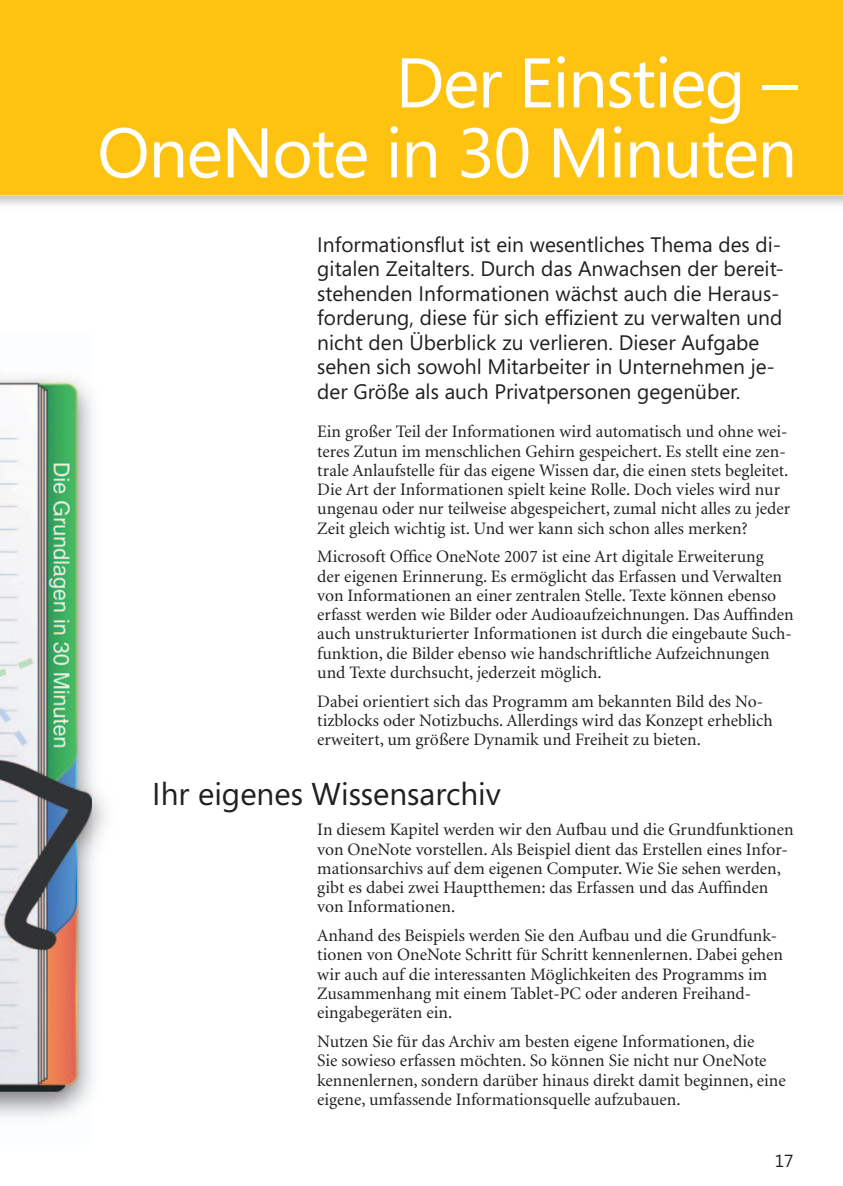
<style>
.page{position:relative;width:843px;height:1186px;background:#fff}
.page>*{position:absolute;margin:0;border:0;box-sizing:border-box;transform-origin:0 0}
.t1{font:70px/70px "Segoe";letter-spacing:-.02em;color:#fff;text-align:right}
.t2{font:31.5px "Segoe";color:#231f20}
.t3{font:21px/24.5px "Segoe";color:#231f20}
.t4{font:17.5px/19.2px "Minion";color:#231f20}
.t5{font:17.5px "Segoe";color:#231f20}
</style>
<div class="page">
<img style="left:0;top:374px;width:92px;height:743px">
<div style="left:0;top:0;width:843px;height:196px;background:#fec210"></div>
<h1 class="t1" style="left:97px;top:54px;width:701px">Der Einstieg –<br>OneNote in 30 Minuten</h1>
<p class="t3" style="left:317px;top:234px;width:468px">Informationsflut ist ein wesentliches Thema des di&shy;gitalen Zeitalters. Durch das Anwachsen der bereit&shy;stehenden Informationen wächst auch die Heraus&shy;forderung, diese für sich effizient zu verwalten und nicht den Überblick zu verlieren. Dieser Aufgabe sehen sich sowohl Mitarbeiter in Unternehmen je&shy;der Größe als auch Privatpersonen gegenüber.</p>
<p class="t4" style="left:317px;top:424px;width:474px">Ein großer Teil der Informationen wird automatisch und ohne wei&shy;teres Zutun im menschlichen Gehirn gespeichert. Es stellt eine zen&shy;trale Anlaufstelle für das eigene Wissen dar, die einen stets begleitet.<br>Die Art der Informationen spielt keine Rolle. Doch vieles wird nur ungenau oder nur teilweise abgespeichert, zumal nicht alles zu jeder Zeit gleich wichtig ist. Und wer kann sich schon alles merken?</p>
<p class="t4" style="left:317px;top:549px;width:478px">Microsoft Office OneNote 2007 ist eine Art digitale Erweiterung<br>der eigenen Erinnerung. Es ermöglicht das Erfassen und Verwalten von Informationen an einer zentralen Stelle. Texte können ebenso erfasst werden wie Bilder oder Audioaufzeichnungen. Das Auffinden auch unstrukturierter Informationen ist durch die eingebaute Such&shy;funktion, die Bilder ebenso wie handschriftliche Aufzeichnungen und Texte durchsucht, jederzeit möglich.</p>
<p class="t4" style="left:317px;top:693px;width:457px">Dabei orientiert sich das Programm am bekannten Bild des No&shy;tizblocks oder Notizbuchs. Allerdings wird das Konzept erheblich erweitert, um größere Dynamik und Freiheit zu bieten.</p>
<h2 class="t2" style="left:152px;top:781px;width:350px">Ihr eigenes Wissensarchiv</h2>
<p class="t4" style="left:317px;top:821px;width:478px">In diesem Kapitel werden wir den Aufbau und die Grundfunktionen von OneNote vorstellen. Als Beispiel dient das Erstellen eines Infor&shy;mationsarchivs auf dem eigenen Computer. Wie Sie sehen werden, gibt es dabei zwei Hauptthemen: das Erfassen und das Auffinden von Informationen.</p>
<p class="t4" style="left:317px;top:927px;width:467px">Anhand des Beispiels werden Sie den Aufbau und die Grundfunk&shy;tionen von OneNote Schritt für Schritt kennenlernen. Dabei gehen wir auch auf die interessanten Möglichkeiten des Programms im Zusammenhang mit einem Tablet-PC oder anderen Freihand&shy;eingabegeräten ein.</p>
<p class="t4" style="left:317px;top:1033px;width:470px">Nutzen Sie für das Archiv am besten eigene Informationen, die<br>Sie sowieso erfassen möchten. So können Sie nicht nur OneNote kennenlernen, sondern darüber hinaus direkt damit beginnen, eine eigene, umfassende Informationsquelle aufzubauen.</p>
<p class="t5" style="left:775px;top:1154px;width:20px">17</p>
</div>
